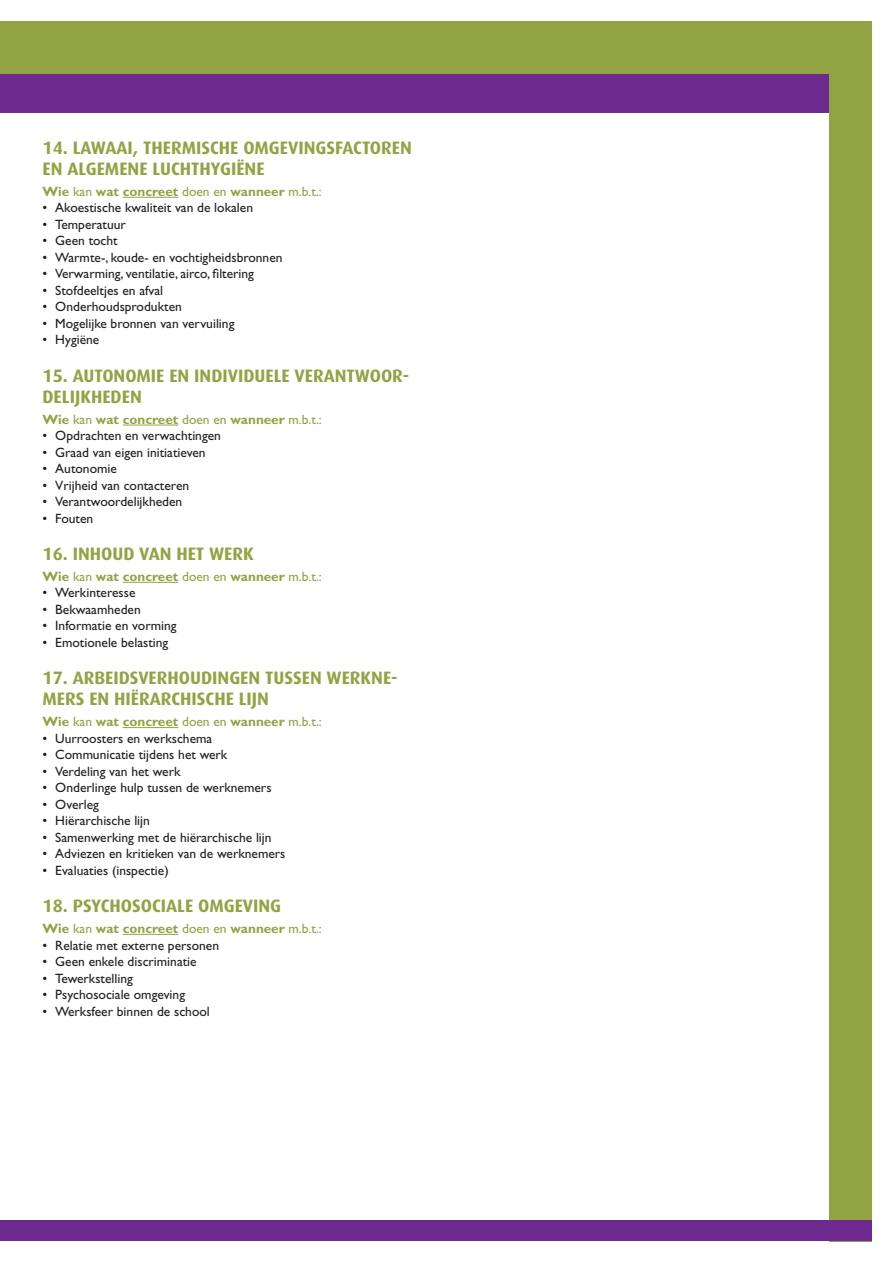
<style>
.page{position:relative;width:893px;height:1263px;background:#fff}
.page>*{position:absolute;margin:0;border:0;box-sizing:border-box;transform-origin:0 0}
.t1{font:700 18px/21px "Dax";color:#92a344}
.t2{font:13.5px "Gill Sans";color:#231f20}
.t3{font:700 13.5px "Gill Sans";color:#92a344}
.s1{font-weight:400}
</style>
<div class="page">
<div style="left:0;top:21px;width:872px;height:54px;background:#92a344"></div>
<div style="left:0;top:75px;width:872px;height:38px;background:#6e2a8e"></div>
<div style="left:829px;top:21px;width:43px;height:1221px;background:#92a344"></div>
<div style="left:0;top:1220px;width:872px;height:21px;background:#6e2a8e"></div>
<hr style="left:123px;top:197px;width:55px;height:1px;background:#92a344">
<hr style="left:123px;top:425px;width:55px;height:1px;background:#92a344">
<hr style="left:123px;top:582px;width:55px;height:1px;background:#92a344">
<hr style="left:123px;top:727px;width:55px;height:1px;background:#92a344">
<hr style="left:123px;top:934px;width:55px;height:1px;background:#92a344">
<h1 class="t1" style="left:43px;top:138px;width:371px">14. LAWAAI, THERMISCHE OMGEVINGSFACTOREN<br>EN ALGEMENE LUCHTHYGIËNE</h1>
<p class="t3" style="left:43px;top:183px;width:281px">Wie <span class="s1">kan</span> wat concreet <span class="s1">doen en</span> wanneer <span class="s1">m.b.t.:</span></p>
<p class="t2" style="left:43px;top:200px;width:212px">• Akoestische kwaliteit van de lokalen</p>
<p class="t2" style="left:43px;top:217px;width:85px">• Temperatuur</p>
<p class="t2" style="left:43px;top:233px;width:77px">• Geen tocht</p>
<p class="t2" style="left:43px;top:250px;width:242px">• Warmte-, koude- en vochtigheidsbronnen</p>
<p class="t2" style="left:43px;top:266px;width:213px">• Verwarming, ventilatie, airco, filtering</p>
<p class="t2" style="left:43px;top:283px;width:122px">• Stofdeeltjes en afval</p>
<p class="t2" style="left:43px;top:299px;width:141px">• Onderhoudsprodukten</p>
<p class="t2" style="left:43px;top:316px;width:193px">• Mogelijke bronnen van vervuiling</p>
<p class="t2" style="left:43px;top:332px;width:58px">• Hygiëne</p>
<h1 class="t1" style="left:43px;top:365px;width:368px">15. AUTONOMIE EN INDIVIDUELE VERANTWOOR-<br>DELIJKHEDEN</h1>
<p class="t3" style="left:43px;top:411px;width:281px">Wie <span class="s1">kan</span> wat concreet <span class="s1">doen en</span> wanneer <span class="s1">m.b.t.:</span></p>
<p class="t2" style="left:43px;top:428px;width:180px">• Opdrachten en verwachtingen</p>
<p class="t2" style="left:43px;top:444px;width:165px">• Graad van eigen initiatieven</p>
<p class="t2" style="left:43px;top:461px;width:76px">• Autonomie</p>
<p class="t2" style="left:43px;top:477px;width:148px">• Vrijheid van contacteren</p>
<p class="t2" style="left:43px;top:494px;width:141px">• Verantwoordelijkheden</p>
<p class="t2" style="left:43px;top:510px;width:52px">• Fouten</p>
<h1 class="t1" style="left:43px;top:544px;width:213px">16. INHOUD VAN HET WERK</h1>
<p class="t3" style="left:43px;top:568px;width:281px">Wie <span class="s1">kan</span> wat concreet <span class="s1">doen en</span> wanneer <span class="s1">m.b.t.:</span></p>
<p class="t2" style="left:43px;top:585px;width:94px">• Werkinteresse</p>
<p class="t2" style="left:43px;top:602px;width:100px">• Bekwaamheden</p>
<p class="t2" style="left:43px;top:618px;width:136px">• Informatie en vorming</p>
<p class="t2" style="left:43px;top:635px;width:127px">• Emotionele belasting</p>
<h1 class="t1" style="left:43px;top:668px;width:357px">17. ARBEIDSVERHOUDINGEN TUSSEN WERKNE-<br>MERS EN HIËRARCHISCHE LIJN</h1>
<p class="t3" style="left:43px;top:714px;width:281px">Wie <span class="s1">kan</span> wat concreet <span class="s1">doen en</span> wanneer <span class="s1">m.b.t.:</span></p>
<p class="t2" style="left:43px;top:730px;width:171px">• Uurroosters en werkschema</p>
<p class="t2" style="left:43px;top:747px;width:186px">• Communicatie tijdens het werk</p>
<p class="t2" style="left:43px;top:763px;width:140px">• Verdeling van het werk</p>
<p class="t2" style="left:43px;top:780px;width:230px">• Onderlinge hulp tussen de werknemers</p>
<p class="t2" style="left:43px;top:796px;width:58px">• Overleg</p>
<p class="t2" style="left:43px;top:813px;width:109px">• Hiërarchische lijn</p>
<p class="t2" style="left:43px;top:829px;width:231px">• Samenwerking met de hiërarchische lijn</p>
<p class="t2" style="left:43px;top:846px;width:244px">• Adviezen en kritieken van de werknemers</p>
<p class="t2" style="left:43px;top:862px;width:128px">• Evaluaties (inspectie)</p>
<h1 class="t1" style="left:43px;top:896px;width:240px">18. PSYCHOSOCIALE OMGEVING</h1>
<p class="t3" style="left:43px;top:920px;width:281px">Wie <span class="s1">kan</span> wat concreet <span class="s1">doen en</span> wanneer <span class="s1">m.b.t.:</span></p>
<p class="t2" style="left:43px;top:937px;width:178px">• Relatie met externe personen</p>
<p class="t2" style="left:43px;top:954px;width:156px">• Geen enkele discriminatie</p>
<p class="t2" style="left:43px;top:970px;width:92px">• Tewerkstelling</p>
<p class="t2" style="left:43px;top:987px;width:144px">• Psychosociale omgeving</p>
<p class="t2" style="left:43px;top:1003px;width:169px">• Werksfeer binnen de school</p>
</div>
